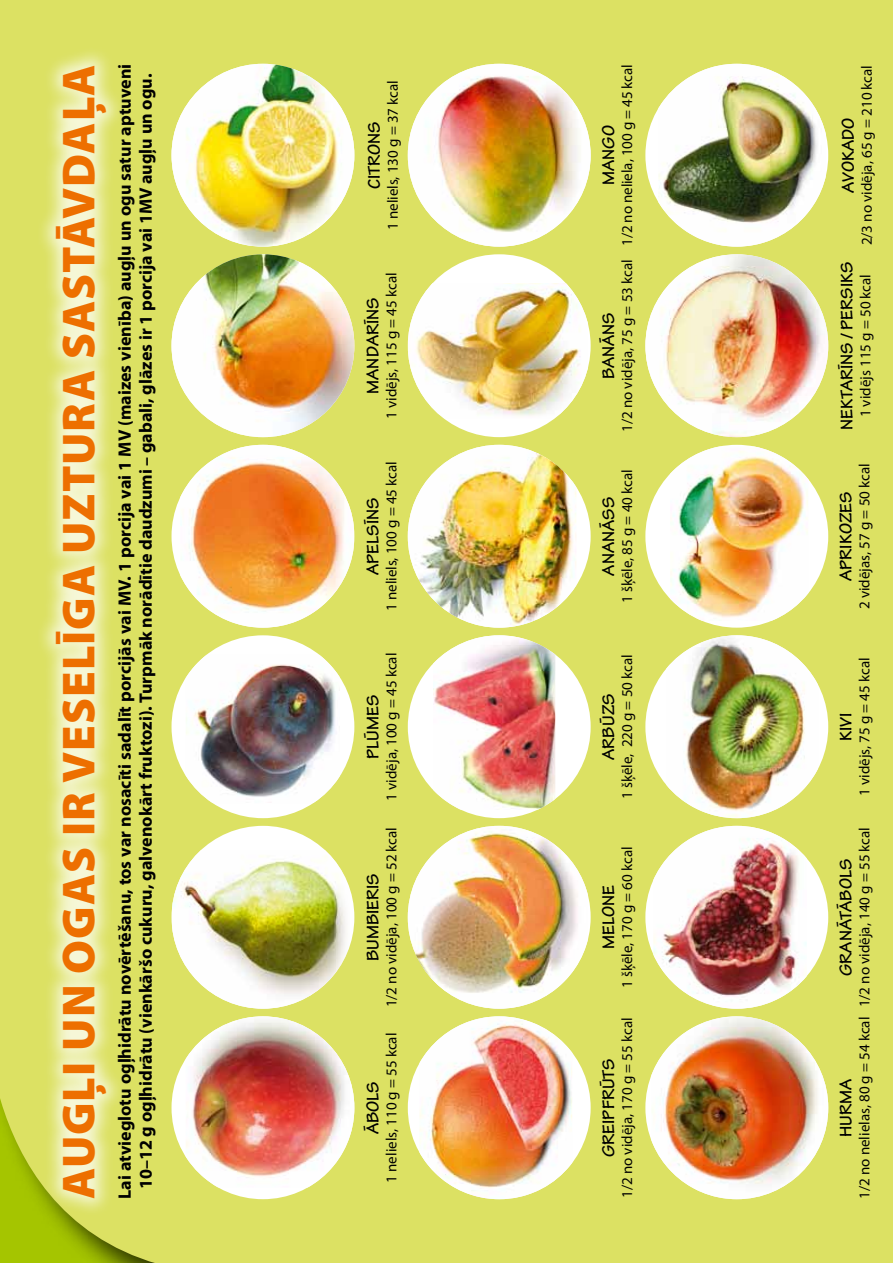
<style>
.page{position:relative;width:893px;height:1263px;background:#dce163}
.page>*{position:absolute;margin:0;border:0;box-sizing:border-box;transform-origin:0 0}
.t1{font:900 46.5px "Myriad Pro";letter-spacing:.02em;color:#ed6f00}
.t2{font:700 18px "Myriad Pro";color:#000}
.t3{font:700 18px "Tekton Pro";color:#000}
.t4{font:15px "Myriad Pro";color:#000}
</style>
<div class="page">
<img style="left:651px;top:1016px;width:177px;height:183px">
<div style="left:645px;top:826px;width:183px;height:183px;background:#fff;border-radius:50%"></div>
<img style="left:653px;top:826px;width:154px;height:183px">
<div style="left:645px;top:635px;width:183px;height:183px;background:#fff;border-radius:50%"></div>
<img style="left:666px;top:635px;width:152px;height:183px">
<div style="left:645px;top:445px;width:183px;height:183px;background:#fff;border-radius:50%"></div>
<img style="left:670px;top:446px;width:138px;height:175px">
<div style="left:645px;top:64px;width:183px;height:183px;background:#fff;border-radius:50%"></div>
<img style="left:658px;top:64px;width:168px;height:183px">
<img style="left:645px;top:254px;width:183px;height:183px;border-radius:91px">
<div style="left:172px;top:1016px;width:182px;height:183px;background:#fff;border-radius:50%"></div>
<img style="left:186px;top:1016px;width:168px;height:171px">
<div style="left:172px;top:826px;width:182px;height:183px;background:#fff;border-radius:50%"></div>
<img style="left:172px;top:850px;width:178px;height:159px">
<div style="left:172px;top:635px;width:182px;height:183px;background:#fff;border-radius:50%"></div>
<img style="left:186px;top:655px;width:154px;height:148px">
<img style="left:180px;top:445px;width:174px;height:183px">
<img style="left:172px;top:254px;width:182px;height:183px;border-radius:91px">
<img style="left:172px;top:64px;width:182px;height:183px;border-radius:91px">
<div style="left:408px;top:1016px;width:183px;height:183px;background:#fff;border-radius:50%"></div>
<img style="left:419px;top:1016px;width:153px;height:183px">
<img style="left:408px;top:826px;width:180px;height:183px">
<div style="left:408px;top:635px;width:183px;height:183px;background:#fff;border-radius:50%"></div>
<img style="left:433px;top:635px;width:122px;height:174px">
<div style="left:408px;top:445px;width:183px;height:183px;background:#fff;border-radius:50%"></div>
<img style="left:408px;top:445px;width:168px;height:183px">
<div style="left:408px;top:254px;width:183px;height:183px;background:#fff;border-radius:50%"></div>
<img style="left:408px;top:284px;width:179px;height:134px">
<img style="left:408px;top:64px;width:183px;height:183px;border-radius:91px">
<div style="left:36px;top:46px;width:89px;height:1171px;background:#fff;opacity:.75"></div>
<p class="t2" style="left:113px;top:1199px;width:1137px;rotate:-90deg">Lai atvieglotu ogļhidrātu novērtēšanu, tos var nosacīti sadalīt porcijās vai MV. 1 porcija vai 1 MV (maizes vienība) augļu un ogu satur aptuveni</p>
<h1 class="t1" style="left:52px;top:1199px;width:1130px;rotate:-90deg">Augļi un ogas ir veselīga uztura sastāvdaļa</h1>
<p class="t2" style="left:134px;top:1189px;width:1117px;rotate:-90deg">10–12 g ogļhidrātu (vienkāršo cukuru, galvenokārt fruktozi). Turpmāk norādītie daudzumi – gabali, glāzes ir 1 porcija vai 1MV augļu un ogu.</p>
<p class="t4" style="left:384px;top:230px;width:151px;rotate:-90deg">1 neliels, 130 g = 37 kcal</p>
<p class="t3" style="left:364px;top:189px;width:69px;rotate:-90deg">CITRONS</p>
<p class="t4" style="left:382px;top:419px;width:148px;rotate:-90deg">1 vidējs, 115 g = 45 kcal</p>
<p class="t3" style="left:362px;top:394px;width:98px;rotate:-90deg">MANDARĪNS</p>
<p class="t4" style="left:382px;top:611px;width:151px;rotate:-90deg">1 neliels, 100 g = 45 kcal</p>
<p class="t3" style="left:362px;top:575px;width:79px;rotate:-90deg">APELSĪNS</p>
<p class="t4" style="left:382px;top:801px;width:149px;rotate:-90deg">1 vidēja, 100 g = 45 kcal</p>
<p class="t3" style="left:362px;top:759px;width:66px;rotate:-90deg">PLŪMES</p>
<p class="t4" style="left:382px;top:1007px;width:182px;rotate:-90deg">1/2 no vidēja, 100 g = 52 kcal</p>
<p class="t3" style="left:362px;top:961px;width:90px;rotate:-90deg">BUMBIERIS</p>
<p class="t4" style="left:382px;top:1183px;width:151px;rotate:-90deg">1 neliels, 110 g = 55 kcal</p>
<p class="t3" style="left:362px;top:1134px;width:55px;rotate:-90deg">ĀBOLS</p>
<p class="t4" style="left:618px;top:246px;width:183px;rotate:-90deg">1/2 no neliela, 100 g = 45 kcal</p>
<p class="t3" style="left:598px;top:185px;width:61px;rotate:-90deg">MANGO</p>
<p class="t4" style="left:618px;top:432px;width:174px;rotate:-90deg">1/2 no vidēja, 75 g = 53 kcal</p>
<p class="t3" style="left:598px;top:379px;width:68px;rotate:-90deg">BANĀNS</p>
<p class="t4" style="left:618px;top:603px;width:135px;rotate:-90deg">1 šķēle, 85 g = 40 kcal</p>
<p class="t3" style="left:598px;top:575px;width:80px;rotate:-90deg">ANANĀSS</p>
<p class="t4" style="left:618px;top:799px;width:146px;rotate:-90deg">1 šķēle, 220 g = 50 kcal</p>
<p class="t3" style="left:598px;top:760px;width:68px;rotate:-90deg">ARBŪZS</p>
<p class="t4" style="left:618px;top:988px;width:143px;rotate:-90deg">1 šķēle, 170 g = 60 kcal</p>
<p class="t3" style="left:598px;top:949px;width:65px;rotate:-90deg">MELONE</p>
<p class="t4" style="left:618px;top:1198px;width:182px;rotate:-90deg">1/2 no vidēja, 170 g = 55 kcal</p>
<p class="t3" style="left:598px;top:1157px;width:100px;rotate:-90deg">GREIPFRŪTS</p>
<p class="t4" style="left:857px;top:245px;width:182px;rotate:-90deg">2/3 no vidēja, 65 g = 210 kcal</p>
<p class="t3" style="left:837px;top:193px;width:77px;rotate:-90deg">AVOKADO</p>
<p class="t3" style="left:836px;top:430px;width:170px;rotate:-90deg">NEKTARĪNS / PERSIKS</p>
<p class="t4" style="left:856px;top:417px;width:145px;rotate:-90deg">1 vidējs 115 g = 50 kcal</p>
<p class="t4" style="left:855px;top:609px;width:147px;rotate:-90deg">2 vidējas, 57 g = 50 kcal</p>
<p class="t3" style="left:835px;top:581px;width:91px;rotate:-90deg">APRIKOZES</p>
<p class="t4" style="left:855px;top:796px;width:140px;rotate:-90deg">1 vidējs, 75 g = 45 kcal</p>
<p class="t3" style="left:835px;top:741px;width:30px;rotate:-90deg">KIVI</p>
<p class="t4" style="left:855px;top:1007px;width:182px;rotate:-90deg">1/2 no vidēja, 140 g = 55 kcal</p>
<p class="t3" style="left:835px;top:976px;width:118px;rotate:-90deg">GRANĀTĀBOLS</p>
<p class="t4" style="left:855px;top:1199px;width:184px;rotate:-90deg">1/2 no nelielas, 80 g = 54 kcal</p>
<p class="t3" style="left:835px;top:1137px;width:60px;rotate:-90deg">HURMA</p>
</div>
